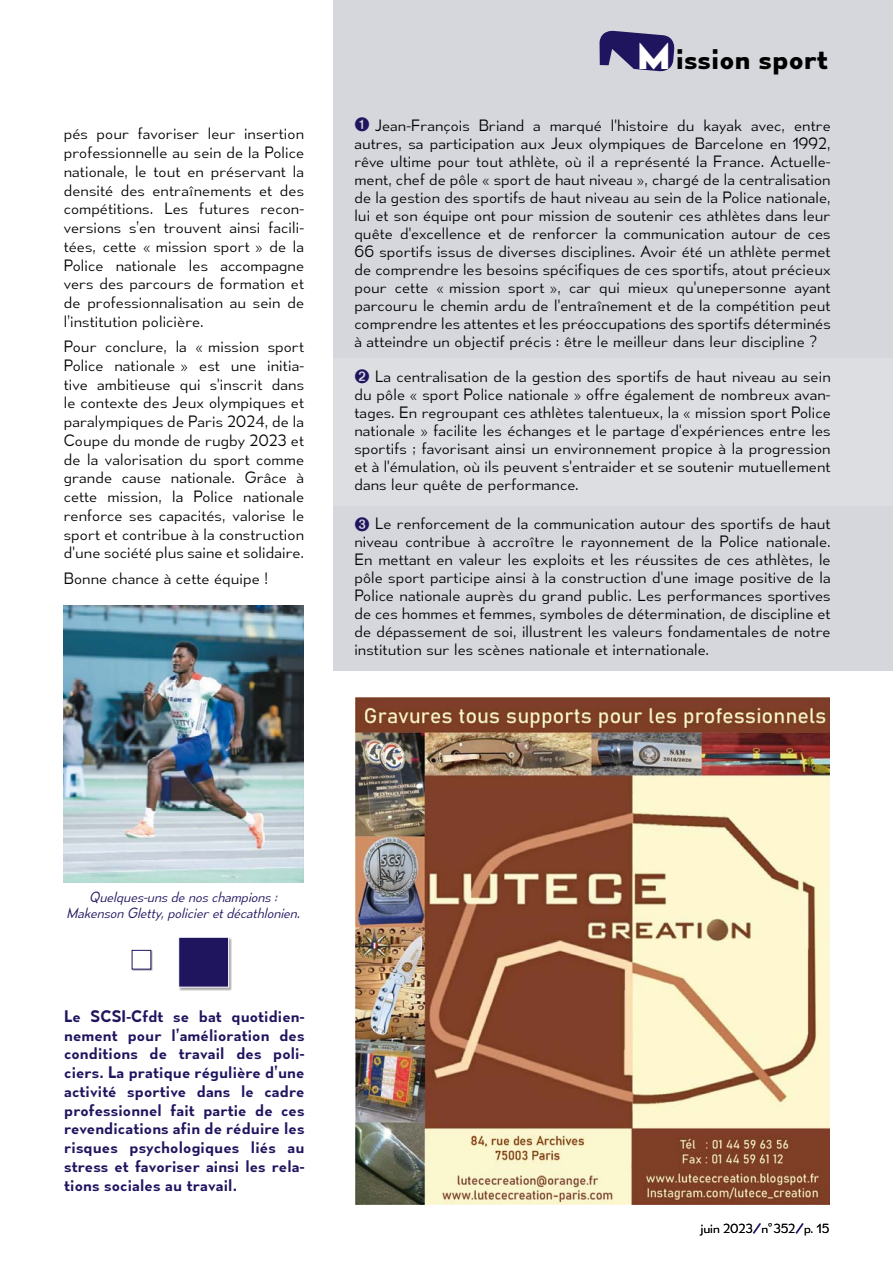
<style>
.page{position:relative;width:893px;height:1263px;background:#fff}
.page>*{position:absolute;margin:0;border:0;box-sizing:border-box;transform-origin:0 0}
.t1{font:700 27px "Mesmerize Rg";color:#000}
.t2{font:15px/18px "Mesmerize Lt";letter-spacing:.01em;color:#000;text-align:justify}
.t3{font:15px/18.8px "Mesmerize Sb";letter-spacing:.01em;color:#1f155f;text-align:justify}
.t4{font:italic 13.5px/16.5px "Mesmerize Lt";color:#1f155f;text-align:center}
.t5{font:12px "Mesmerize Lt";color:#000}
.s1{font-size:33.6px;color:#fff}
.s2{color:#1f155f}
.s3{font-family:"Mesmerize Eb";color:#1f155f}
</style>
<div class="page">
<div style="left:333px;top:0;width:560px;height:670px;background:#d5d7dc"></div>
<img style="left:63px;top:605px;width:240px;height:277px">
<div style="left:325px;top:358px;width:568px;height:147px;background:#dddee2"></div>
<img style="left:355px;top:697px;width:474px;height:507px">
<div style="left:179px;top:937px;width:53px;height:54px;background:#000;opacity:.35"></div>
<div style="left:178px;top:937px;width:51px;height:50px;background:#1f155f;border:1px solid #fff"></div>
<div style="left:132px;top:950px;width:21px;height:21px;background:#000;opacity:.35"></div>
<div style="left:132px;top:950px;width:19px;height:19px;background:#fff;border:1px solid #1f155f"></div>
<svg style="left:599px;top:30px;width:76px;height:42px"></svg>
<p class="t2" style="left:64px;top:124px;width:242px;line-height:18.8px">pés pour favoriser leur insertion professionnelle au sein de la Police nationale, le tout en préservant la densité des entraînements et des compétitions. Les futures recon&shy;versions s’en trouvent ainsi facili&shy;tées, cette « mission sport » de la Police nationale les accompagne vers des parcours de formation et de professionnalisation au sein de l’institution policière.</p>
<p class="t2" style="left:64px;top:337px;width:242px;line-height:18.8px">Pour conclure, la « mission sport Police nationale » est une initia&shy;tive ambitieuse qui s'inscrit dans le contexte des Jeux olympiques et paralympiques de Paris 2024, de la Coupe du monde de rugby 2023 et de la valorisation du sport comme grande cause nationale. Grâce à cette mission, la Police nationale renforce ses capacités, valorise le sport et contribue à la construction d'une société plus saine et solidaire.</p>
<p class="t2" style="left:64px;top:569px;width:206px">Bonne chance à cette équipe !</p>
<h1 class="t1" style="left:637px;top:42px;width:193px"><span class="s1">M</span> ission sport</h1>
<p class="t2" style="left:354px;top:116px;width:478px"><span class="s2">➊</span> Jean-François Briand a marqué l'histoire du kayak avec, entre autres, sa participation aux Jeux olympiques de Barcelone en 1992, rêve ultime pour tout athlète, où il a représenté la France. Actuelle&shy;ment, chef de pôle « sport de haut niveau », chargé de la centralisation de la gestion des sportifs de haut niveau au sein de la Police nationale, lui et son équipe ont pour mission de soutenir ces athlètes dans leur quête d'excellence et de renforcer la communication autour de ces 66 sportifs issus de diverses disciplines. Avoir été un athlète permet de comprendre les besoins spécifiques de ces sportifs, atout précieux pour cette « mission sport », car qui mieux qu'unepersonne ayant parcouru le chemin ardu de l'entraînement et de la compétition peut comprendre les attentes et les préoccupations des sportifs déterminés à atteindre un objectif précis : être le meilleur dans leur discipline ?</p>
<p class="t2" style="left:354px;top:367px;width:478px"><span class="s2">➋</span> La centralisation de la gestion des sportifs de haut niveau au sein du pôle « sport Police nationale » offre également de nombreux avan&shy;tages. En regroupant ces athlètes talentueux, la « mission sport Police nationale » facilite les échanges et le partage d'expériences entre les sportifs ; favorisant ainsi un environnement propice à la progression et à l'émulation, où ils peuvent s'entraider et se soutenir mutuellement dans leur quête de performance.</p>
<p class="t2" style="left:354px;top:514px;width:478px"><span class="s2">➌</span> Le renforcement de la communication autour des sportifs de haut niveau contribue à accroître le rayonnement de la Police nationale.<br>En mettant en valeur les exploits et les réussites de ces athlètes, le pôle sport participe ainsi à la construction d'une image positive de la Police nationale auprès du grand public. Les performances sportives de ces hommes et femmes, symboles de détermination, de discipline et de dépassement de soi, illustrent les valeurs fondamentales de notre institution sur les scènes nationale et internationale.</p>
<p class="t4" style="left:67px;top:888px;width:235px">Quelques-uns de nos champions :<br>Makenson Gletty, policier et décathlonien.</p>
<p class="t3" style="left:64px;top:1007px;width:242px">Le SCSI-Cfdt se bat quotidien&shy;nement pour l’amélioration des conditions de travail des poli&shy;ciers. La pratique régulière d’une activité sportive dans le cadre professionnel fait partie de ces revendications afin de réduire les risques psychologiques liés au stress et favoriser ainsi les rela&shy;tions sociales au travail.</p>
<p class="t5" style="left:700px;top:1221px;width:131px">juin 2023 <span class="s3">⁄</span> n°352 <span class="s3">⁄</span> p. 15</p>
</div>
